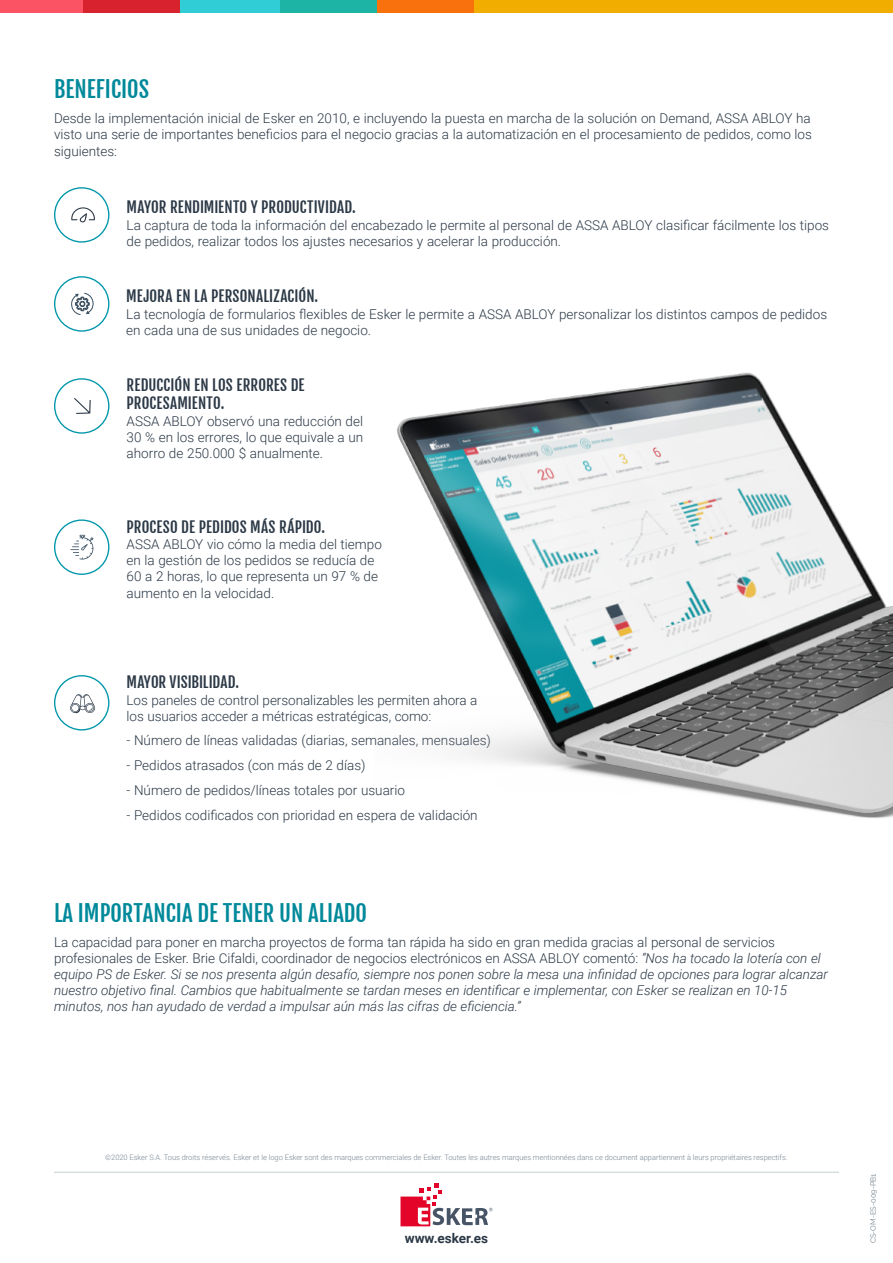
<style>
.page{position:relative;width:893px;height:1263px;background:#fff}
.page>*{position:absolute;margin:0;border:0;box-sizing:border-box;transform-origin:0 0}
.t1{font:22.35px "Fjalla One";color:#00899a}
.t2{font:15px/18px "Fjalla One";letter-spacing:.01em;color:#2b3846}
.t3{font:300 13.5px/16.2px "Roboto";color:#2b3846}
.t4{font:italic 300 13.5px/16.2px "Roboto";letter-spacing:-.005em;color:#2b3846}
.t5{font:700 13.5px "Roboto";color:#2b3846}
.t6{font:300 7.5px "Roboto";color:#758592}
.t7{font:7.5px "Raleway";color:#758592}
.s1{font-style:normal}
</style>
<div class="page">
<div style="left:0;top:0;width:83px;height:12px;background:#fb5363"></div>
<div style="left:83px;top:0;width:97px;height:12px;background:#d8232e"></div>
<div style="left:180px;top:0;width:100px;height:12px;background:#30cdd7"></div>
<div style="left:280px;top:0;width:97px;height:12px;background:#1db3a5"></div>
<div style="left:377px;top:0;width:97px;height:12px;background:#f8710c"></div>
<div style="left:474px;top:0;width:419px;height:12px;background:#f2ae00"></div>
<hr style="left:54px;top:1171px;width:785px;height:2px;background:#d8dfe1">
<svg style="left:400px;top:1183px;width:92px;height:43px"></svg>
<svg style="left:71px;top:207px;width:24px;height:16px"></svg>
<div style="left:54px;top:276px;width:55px;height:56px;border:1px solid #0097aa;border-radius:50%"></div>
<svg style="left:71px;top:293px;width:23px;height:22px"></svg>
<div style="left:54px;top:187px;width:55px;height:56px;border:1px solid #0097aa;border-radius:50%"></div>
<div style="left:54px;top:378px;width:55px;height:56px;border:1px solid #0097aa;border-radius:50%"></div>
<div style="left:54px;top:519px;width:55px;height:56px;border:1px solid #0097aa;border-radius:50%"></div>
<div style="left:54px;top:675px;width:55px;height:55px;border:1px solid #0097aa;border-radius:50%"></div>
<img style="left:397px;top:372px;width:496px;height:446px">
<svg style="left:70px;top:535px;width:24px;height:24px"></svg>
<svg style="left:74px;top:398px;width:17px;height:16px"></svg>
<svg style="left:70px;top:694px;width:25px;height:19px"></svg>
<h1 class="t1" style="left:54px;top:76px;width:97px">BENEFICIOS</h1>
<p class="t3" style="left:54px;top:110px;width:759px;text-align:justify">Desde la implementación inicial de Esker en 2010, e incluyendo la puesta en marcha de la solución on Demand, ASSA ABLOY ha visto una serie de importantes beneficios para el negocio gracias a la automatización en el procesamiento de pedidos, como los siguientes:</p>
<p class="t2" style="left:127px;top:199px;width:231px">MAYOR RENDIMIENTO Y PRODUCTIVIDAD.</p>
<p class="t3" style="left:127px;top:216px;width:704px">La captura de toda la información del encabezado le permite al personal de ASSA ABLOY clasificar fácilmente los tipos de pedidos, realizar todos los ajustes necesarios y acelerar la producción.</p>
<p class="t2" style="left:126px;top:288px;width:194px">MEJORA EN LA PERSONALIZACIÓN.</p>
<p class="t3" style="left:126px;top:305px;width:702px">La tecnología de formularios flexibles de Esker le permite a ASSA ABLOY personalizar los distintos campos de pedidos en cada una de sus unidades de negocio.</p>
<p class="t2" style="left:127px;top:377px;width:180px">REDUCCIÓN EN LOS ERRORES DE<br>PROCESAMIENTO.</p>
<p class="t3" style="left:127px;top:412px;width:238px;text-align:justify">ASSA ABLOY observó una reducción del 30 % en los errores, lo que equivale a un ahorro de 250.000 $ anualmente.</p>
<p class="t2" style="left:127px;top:518px;width:200px">PROCESO DE PEDIDOS MÁS RÁPIDO.</p>
<p class="t3" style="left:127px;top:535px;width:257px">ASSA ABLOY vio cómo la media del tiempo en la gestión de los pedidos se reducía de 60 a 2 horas, lo que representa un 97 % de aumento en la velocidad.</p>
<p class="t2" style="left:127px;top:673px;width:114px">MAYOR VISIBILIDAD.</p>
<p class="t3" style="left:127px;top:691px;width:352px">Los paneles de control personalizables les permiten ahora a los usuarios acceder a métricas estratégicas, como:</p>
<p class="t3" style="left:127px;top:732px;width:366px">- Número de líneas validadas (diarias, semanales, mensuales)</p>
<p class="t3" style="left:127px;top:757px;width:241px">- Pedidos atrasados (con más de 2 días)</p>
<p class="t3" style="left:127px;top:781px;width:280px">- Número de pedidos/líneas totales por usuario</p>
<p class="t3" style="left:127px;top:806px;width:353px">- Pedidos codificados con prioridad en espera de validación</p>
<h1 class="t1" style="left:54px;top:899px;width:314px">LA IMPORTANCIA DE TENER UN ALIADO</h1>
<p class="t4" style="left:54px;top:933px;width:775px"><span class="s1">La capacidad para poner en marcha proyectos de forma tan rápida ha sido en gran medida gracias al personal de servicios profesionales de Esker. Brie Cifaldi, coordinador de negocios electrónicos en ASSA ABLOY comentó:</span> “Nos ha tocado la lotería con el equipo PS de Esker. Si se nos presenta algún desafío, siempre nos ponen sobre la mesa una infinidad de opciones para lograr alcanzar nuestro objetivo final. Cambios que habitualmente se tardan meses en identificar e implementar, con Esker se realizan en 10-15 minutos, nos han ayudado de verdad a impulsar aún más las cifras de eficiencia.”</p>
<p class="t6" style="left:105px;top:1152px;width:684px">©2020 Esker S.A. Tous droits réservés. Esker et le logo Esker sont des marques commerciales de Esker. Toutes les autres marques mentionnées dans ce document appartiennent à leurs propriétaires respectifs.</p>
<p class="t5" style="left:405px;top:1229px;width:85px">www.esker.es</p>
<p class="t7" style="left:869px;top:1243px;width:72px;rotate:-90deg">CS-OM-ES-009-PB1</p>
</div>
